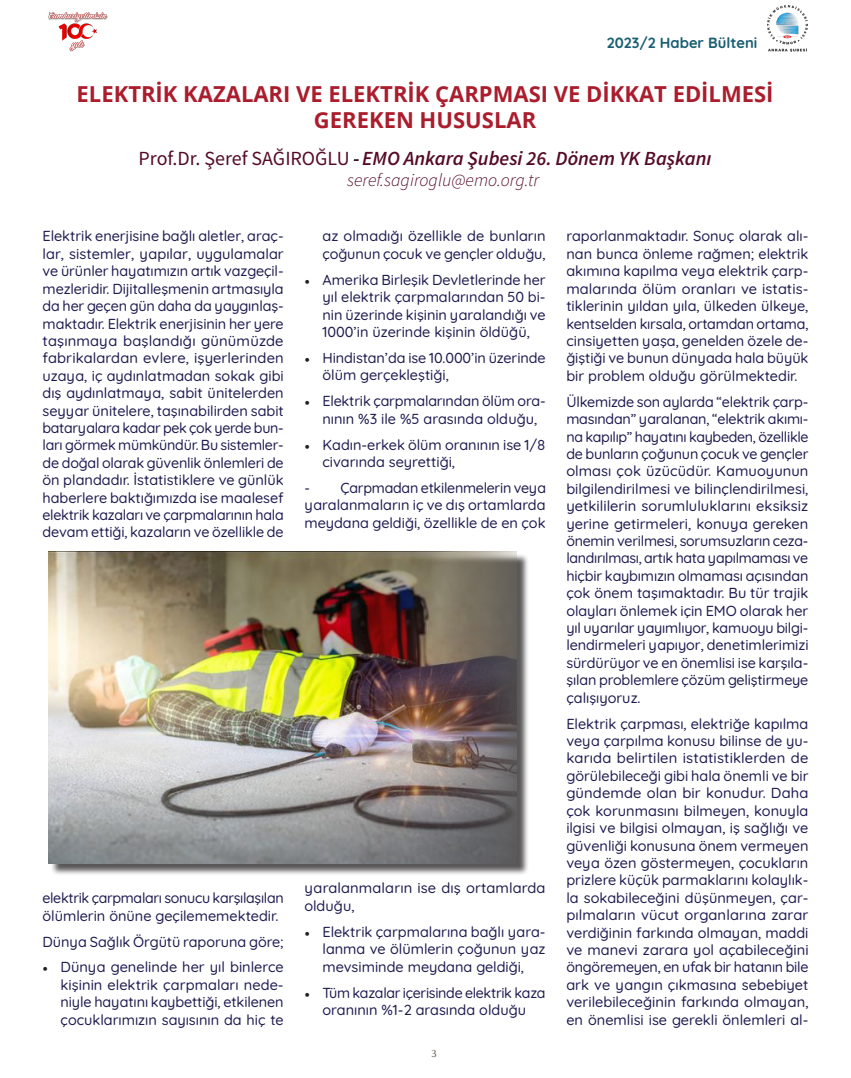
<style>
.page{position:relative;width:851px;height:1078px;background:#fff}
.page>*{position:absolute;margin:0;border:0;box-sizing:border-box;transform-origin:0 0}
.t1{font:700 22px/26.4px "Open Sans";color:#ab1d2c;text-align:center}
.t2{font:italic 600 20px "Source Sans Pro";color:#550b26}
.t3{font:italic 300 18px "Source Sans Pro";color:#550b26}
.t4{font:700 14.8px "Quicksand";color:#195e71}
.t5{font:500 14.5px/17.4px "Quicksand";color:#1f1c51;text-align:justify}
.t6{font:500 14.5px/17.4px "Quicksand";letter-spacing:-.02em;color:#1f1c51}
.t7{font:12px "CAT Linz";color:#594c3b}
.s1{font-weight:400;font-style:normal}
.s2{font-weight:300;font-size:18px;color:#231f20}
.s3{font-family:"Minion Pro";font-weight:400;color:#231f20}
</style>
<div class="page">
<img style="left:767px;top:6px;width:40px;height:46px">
<img style="left:48px;top:11px;width:60px;height:41px">
<div style="left:50px;top:553px;width:479px;height:322px;background:#231f20;opacity:.75"></div>
<img style="left:49px;top:551px;width:467px;height:312px">
<p class="t4" style="left:606px;top:32px;width:152px">2023/2 Haber Bülteni</p>
<p class="t1" style="left:77px;top:80px;width:698px">ELEKTRİK KAZALARI VE ELEKTRİK ÇARPMASI VE DİKKAT EDİLMESİ<br>GEREKEN HUSUSLAR</p>
<p class="t2" style="left:139px;top:145px;width:574px"><span class="s1">Prof.Dr. Şeref SAĞIROĞLU</span> <span class="s2">-</span> EMO Ankara Şubesi 26. Dönem YK Başkanı</p>
<p class="t3" style="left:347px;top:169px;width:193px">seref.sagiroglu@emo.org.tr</p>
<p class="t5" style="left:43px;top:226px;width:243px">Elektrik enerjisine bağlı aletler, araç&shy;lar, sistemler, yapılar, uygulamalar ve ürünler hayatımızın artık vazgeçil&shy;mezleridir. Dijitalleşmenin artmasıyla da her geçen gün daha da yaygınlaş&shy;maktadır. Elektrik enerjisinin her yere taşınmaya başlandığı günümüzde fabrikalardan evlere, işyerlerinden uzaya, iç aydınlatmadan sokak gibi dış aydınlatmaya, sabit ünitelerden seyyar ünitelere, taşınabilirden sabit bataryalara kadar pek çok yerde bun&shy;ları görmek mümkündür. Bu sistemler&shy;de doğal olarak güvenlik önlemleri de ön plandadır. İstatistiklere ve günlük haberlere baktığımızda ise maalesef elektrik kazaları ve çarpmalarının hala devam ettiği, kazaların ve özellikle de</p>
<p class="t6" style="left:43px;top:887px;width:243px">elektrik çarpmaları sonucu karşılaşılan ölümlerin önüne geçilememektedir.</p>
<p class="t5" style="left:43px;top:930px;width:242px">Dünya Sağlık Örgütü raporuna göre;</p>
<p class="t5" style="left:61px;top:956px;width:225px;text-indent:-18px"><span class="s3">•</span> Dünya genelinde her yıl binlerce kişinin elektrik çarpmaları nede&shy;niyle hayatını kaybettiği, etkilenen çocuklarımızın sayısının da hiç te</p>
<p class="t5" style="left:322px;top:226px;width:225px">az olmadığı özellikle de bunların çoğunun çocuk ve gençler olduğu,</p>
<p class="t5" style="left:322px;top:269px;width:225px;text-indent:-18px"><span class="s3">•</span> Amerika Birleşik Devletlerinde her yıl elektrik çarpmalarından 50 bi&shy;nin üzerinde kişinin yaralandığı ve 1000’in üzerinde kişinin öldüğü,</p>
<p class="t5" style="left:322px;top:347px;width:225px;text-indent:-18px"><span class="s3">•</span> Hindistan’da ise 10.000’in üzerinde ölüm gerçekleştiği,</p>
<p class="t5" style="left:322px;top:391px;width:224px;text-indent:-18px"><span class="s3">•</span> Elektrik çarpmalarından ölüm ora&shy;nının %3 ile %5 arasında olduğu,</p>
<p class="t5" style="left:322px;top:434px;width:225px;text-indent:-18px"><span class="s3">•</span> Kadın-erkek ölüm oranının ise 1/8 civarında seyrettiği,</p>
<p class="t5" style="left:304px;top:477px;width:243px">- Çarpmadan etkilenmelerin veya yaralanmaların iç ve dış ortamlarda meydana geldiği, özellikle de en çok</p>
<p class="t5" style="left:304px;top:877px;width:242px">yaralanmaların ise dış ortamlarda olduğu,</p>
<p class="t5" style="left:322px;top:921px;width:225px;text-indent:-18px"><span class="s3">•</span> Elektrik çarpmalarına bağlı yara&shy;lanma ve ölümlerin çoğunun yaz mevsiminde meydana geldiği,</p>
<p class="t6" style="left:304px;top:981px;width:242px;text-align:center"><span class="s3">•</span> Tüm kazalar içerisinde elektrik kaza oranının %1-2 arasında olduğu</p>
<p class="t7" style="left:431px;top:1046px;width:7px">3</p>
<p class="t5" style="left:566px;top:226px;width:243px">raporlanmaktadır. Sonuç olarak alı&shy;nan bunca önleme rağmen; elektrik akımına kapılma veya elektrik çarp&shy;malarında ölüm oranları ve istatis&shy;tiklerinin yıldan yıla, ülkeden ülkeye, kentselden kırsala, ortamdan ortama, cinsiyetten yaşa, genelden özele de&shy;ğiştiği ve bunun dünyada hala büyük bir problem olduğu görülmektedir.</p>
<p class="t5" style="left:566px;top:391px;width:244px">Ülkemizde son aylarda “elektrik çarp&shy;masından” yaralanan, “elektrik akımı&shy;na kapılıp” hayatını kaybeden, özellikle de bunların çoğunun çocuk ve gençler olması çok üzücüdür. Kamuoyunun bilgilendirilmesi ve bilinçlendirilmesi, yetkililerin sorumluluklarını eksiksiz yerine getirmeleri, konuya gereken önemin verilmesi, sorumsuzların ceza&shy;landırılması, artık hata yapılmaması ve hiçbir kaybımızın olmaması açısından çok önem taşımaktadır. Bu tür trajik olayları önlemek için EMO olarak her yıl uyarılar yayımlıyor, kamuoyu bilgi&shy;lendirmeleri yapıyor, denetimlerimizi sürdürüyor ve en önemlisi ise karşıla&shy;şılan problemlere çözüm geliştirmeye çalışıyoruz.</p>
<p class="t5" style="left:566px;top:713px;width:244px">Elektrik çarpması, elektriğe kapılma veya çarpılma konusu bilinse de yu&shy;karıda belirtilen istatistiklerden de görülebileceği gibi hala önemli ve bir gündemde olan bir konudur. Daha çok korunmasını bilmeyen, konuyla ilgisi ve bilgisi olmayan, iş sağlığı ve güvenliği konusuna önem vermeyen veya özen göstermeyen, çocukların prizlere küçük parmaklarını kolaylık&shy;la sokabileceğini düşünmeyen, çar&shy;pılmaların vücut organlarına zarar verdiğinin farkında olmayan, maddi ve manevi zarara yol açabileceğini öngöremeyen, en ufak bir hatanın bile ark ve yangın çıkmasına sebebiyet verilebileceğinin farkında olmayan, en önemlisi ise gerekli önlemleri al-</p>
</div>
